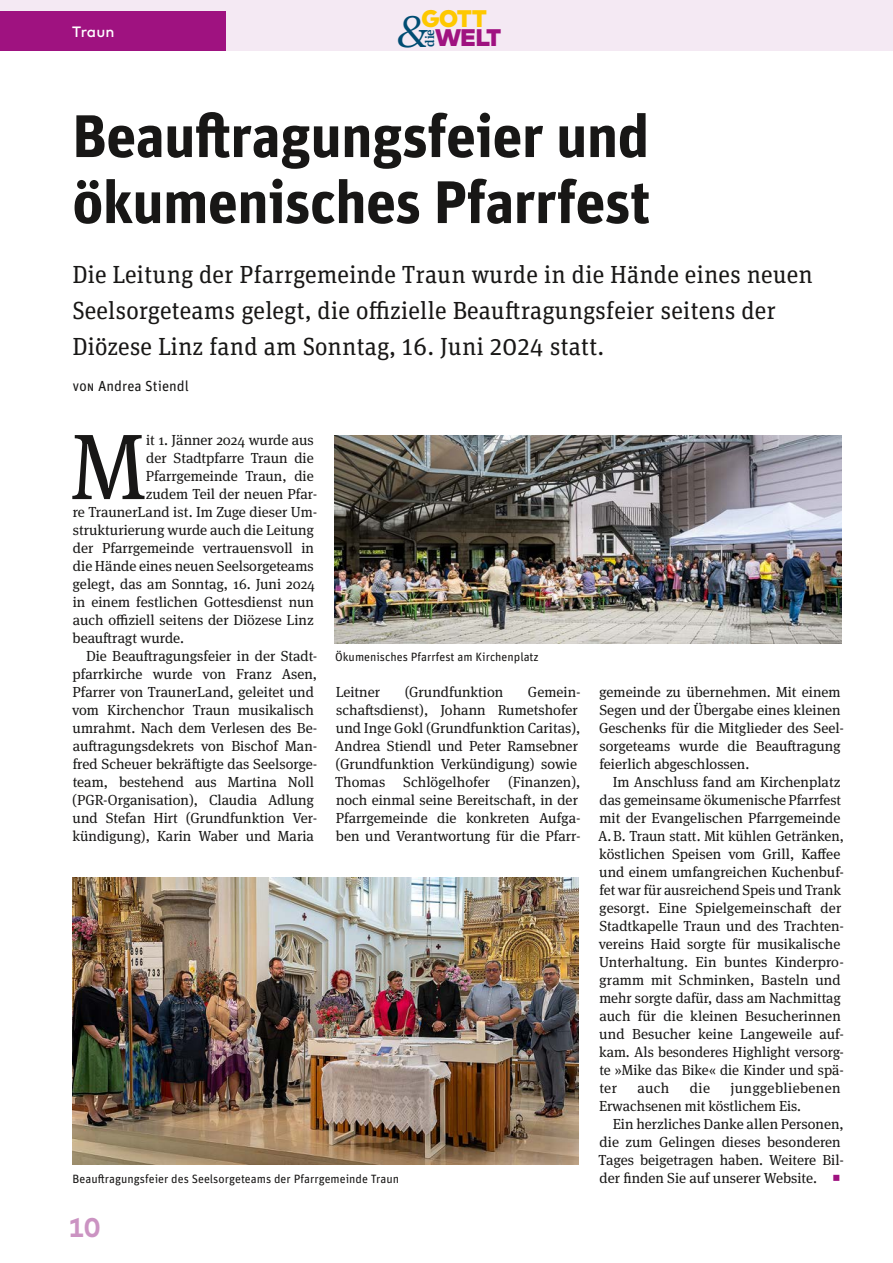
<style>
.page{position:relative;width:893px;height:1263px;background:#fff}
.page>*{position:absolute;margin:0;border:0;box-sizing:border-box;transform-origin:0 0}
.pBody_Inital{font:92.85px "Meta Serif Pro";color:#181716}
.H_1Kapitel{font:700 60px/66px "Unit Pro";letter-spacing:-.01em;color:#181716}
.t1{font:italic 300 45px "Meta Serif Pro";color:#004c72}
.t2{font:700 27px "Mark Pro";color:#cb93c2}
.pTeaser{font:24.75px/36px "Unit Slab Pro";color:#181716}
.t3{font:900 24px "Mark Pro";color:#9f1280}
.t4{font:900 24px "Mark Pro";color:#fec800}
.pRubrik_links{font:500 15px "Mark Pro";color:#fff}
.pBody_Master{font:14.55px/18px "Meta Serif Pro";color:#181716}
.pBody_Inital-2{font:14.55px "Meta Serif Pro";color:#181716}
.pTeaser-2{font:14.55px "Unit Pro";color:#181716}
.t5{font:500 12.6px "Meta Serif Pro";color:#004c72}
.pPicture{font:12px "Unit Pro";color:#181716}
.s1{font-size:13.5px}
</style>
<div class="page">
<div style="left:0;top:0;width:893px;height:51px;background:#f4e9f3"></div>
<div style="left:0;top:11px;width:225px;height:40px;background:#9f1280"></div>
<img style="left:72px;top:877px;width:506px;height:287px">
<img style="left:335px;top:435px;width:506px;height:208px">
<p class="pRubrik_links" style="left:72px;top:21px;width:44px">Traun</p>
<h3 class="t4" style="left:421px;top:0;width:67px">GOTT</h3>
<h3 class="t1" style="left:398px;top:-1px;width:32px">&amp;</h3>
<h3 class="t3" style="left:435px;top:19px;width:68px">WELT</h3>
<p class="t5" style="left:420px;top:47px;width:19px;rotate:-90deg">die</p>
<p class="H_1Kapitel" style="left:72px;top:100px;width:579px">Beauftragungsfeier und ökumenisches Pfarrfest</p>
<p class="pTeaser" style="left:72px;top:256px;width:742px">Die Leitung der Pfarrgemeinde Traun wurde in die Hände eines neuen<br>Seelsorgeteams gelegt, die offizielle Beauftragungsfeier seitens der<br>Diözese Linz fand am Sonntag, 16. Juni 2024 statt.</p>
<p class="pTeaser-2" style="left:72px;top:376px;width:118px"><span class="s1">von</span> Andrea Stiendl</p>
<p class="pBody_Inital" style="left:71px;top:399px;width:76px">M</p>
<p class="pBody_Inital-2" style="left:146px;top:429px;width:169px">it 1. Jänner 2024 wurde aus</p>
<p class="pBody_Inital-2" style="left:146px;top:447px;width:169px">der Stadtpfarre Traun die</p>
<p class="pBody_Inital-2" style="left:146px;top:465px;width:170px">Pfarrgemeinde Traun, die</p>
<p class="pBody_Inital-2" style="left:146px;top:483px;width:173px">zudem Teil der neuen Pfar-</p>
<p class="pBody_Inital-2" style="left:73px;top:501px;width:246px">re TraunerLand ist. Im Zuge dieser Um-</p>
<p class="pBody_Inital-2" style="left:73px;top:519px;width:243px">strukturierung wurde auch die Leitung</p>
<p class="pBody_Inital-2" style="left:73px;top:537px;width:243px">der Pfarrgemeinde vertrauensvoll in</p>
<p class="pBody_Inital-2" style="left:73px;top:555px;width:242px">die Hände eines neuen Seelsorgeteams</p>
<p class="pBody_Inital-2" style="left:73px;top:573px;width:244px">gelegt, das am Sonntag, 16. Juni 2024</p>
<p class="pBody_Inital-2" style="left:73px;top:591px;width:243px">in einem festlichen Gottesdienst nun</p>
<p class="pBody_Inital-2" style="left:73px;top:609px;width:242px">auch offiziell seitens der Diözese Linz</p>
<p class="pBody_Inital-2" style="left:73px;top:627px;width:113px">beauftragt wurde.</p>
<p class="pBody_Master" style="left:72px;top:646px;width:247px;text-indent:14px">Die Beauftragungsfeier in der Stadt&shy;pfarrkirche wurde von Franz Asen, Pfarrer von TraunerLand, geleitet und vom Kirchenchor Traun musikalisch umrahmt. Nach dem Verlesen des Be&shy;auftragungsdekrets von Bischof Man&shy;fred Scheuer bekräftigte das Seelsorge&shy;team, bestehend aus Martina Noll (PGR-Organisation), Claudia Adlung und Stefan Hirt (Grundfunktion Ver&shy;kündigung), Karin Waber und Maria</p>
<p class="pPicture" style="left:335px;top:648px;width:205px">Ökumenisches Pfarrfest am Kirchenplatz</p>
<p class="pBody_Master" style="left:336px;top:682px;width:46px">Leitner</p>
<p class="pBody_Master" style="left:405px;top:682px;width:100px">(Grundfunktion</p>
<p class="pBody_Master" style="left:335px;top:682px;width:247px;text-indent:193px">Gemein&shy;schaftsdienst), Johann Rumetshofer und Inge Gokl (Grundfunktion Caritas), Andrea Stiendl und Peter Ramsebner (Grundfunktion Verkündigung) sowie Thomas Schlögelhofer (Finanzen), noch einmal seine Bereitschaft, in der Pfarrgemeinde die konkreten Aufga&shy;ben und Verantwortung für die Pfarr-</p>
<p class="pBody_Master" style="left:599px;top:682px;width:246px">gemeinde zu übernehmen. Mit einem Segen und der Übergabe eines kleinen Geschenks für die Mitglieder des Seel&shy;sorgeteams wurde die Beauftragung feierlich abgeschlossen.</p>
<p class="pBody_Master" style="left:598px;top:772px;width:247px;text-indent:15px">Im Anschluss fand am Kirchenplatz das gemeinsame ökumenische Pfarrfest mit der Evangelischen Pfarrgemeinde A.B. Traun statt. Mit kühlen Getränken, köstlichen Speisen vom Grill, Kaffee und einem umfangreichen Kuchenbuf&shy;fet war für ausreichend Speis und Trank gesorgt. Eine Spielgemeinschaft der Stadtkapelle Traun und des Trachten&shy;vereins Haid sorgte für musikalische Unterhaltung. Ein buntes Kinderpro&shy;gramm mit Schminken, Basteln und mehr sorgte dafür, dass am Nachmittag auch für die kleinen Besucherinnen und Besucher keine Langeweile auf&shy;kam. Als besonderes Highlight versorg&shy;te »Mike das Bike« die Kinder und spä&shy;ter</p>
<p class="pBody_Master" style="left:599px;top:1078px;width:243px;text-indent:132px">junggebliebenen<br>Erwachsenen mit köstlichem Eis.</p>
<p class="pBody_Master" style="left:599px;top:1114px;width:247px;text-indent:14px">Ein herzliches Danke allen Personen, die zum Gelingen dieses besonderen<br>Tages beigetragen haben. Weitere Bil-</p>
<p class="pBody_Master" style="left:637px;top:1078px;width:33px">auch</p>
<p class="pBody_Master" style="left:690px;top:1078px;width:22px">die</p>
<p class="pPicture" style="left:73px;top:1170px;width:328px">Beauftragungsfeier des Seelsorgeteams der Pfarrgemeinde Traun</p>
<p class="pBody_Master" style="left:600px;top:1168px;width:219px">der finden Sie auf unserer Website.</p>
<h3 class="t2" style="left:68px;top:1207px;width:34px">10</h3>
</div>
